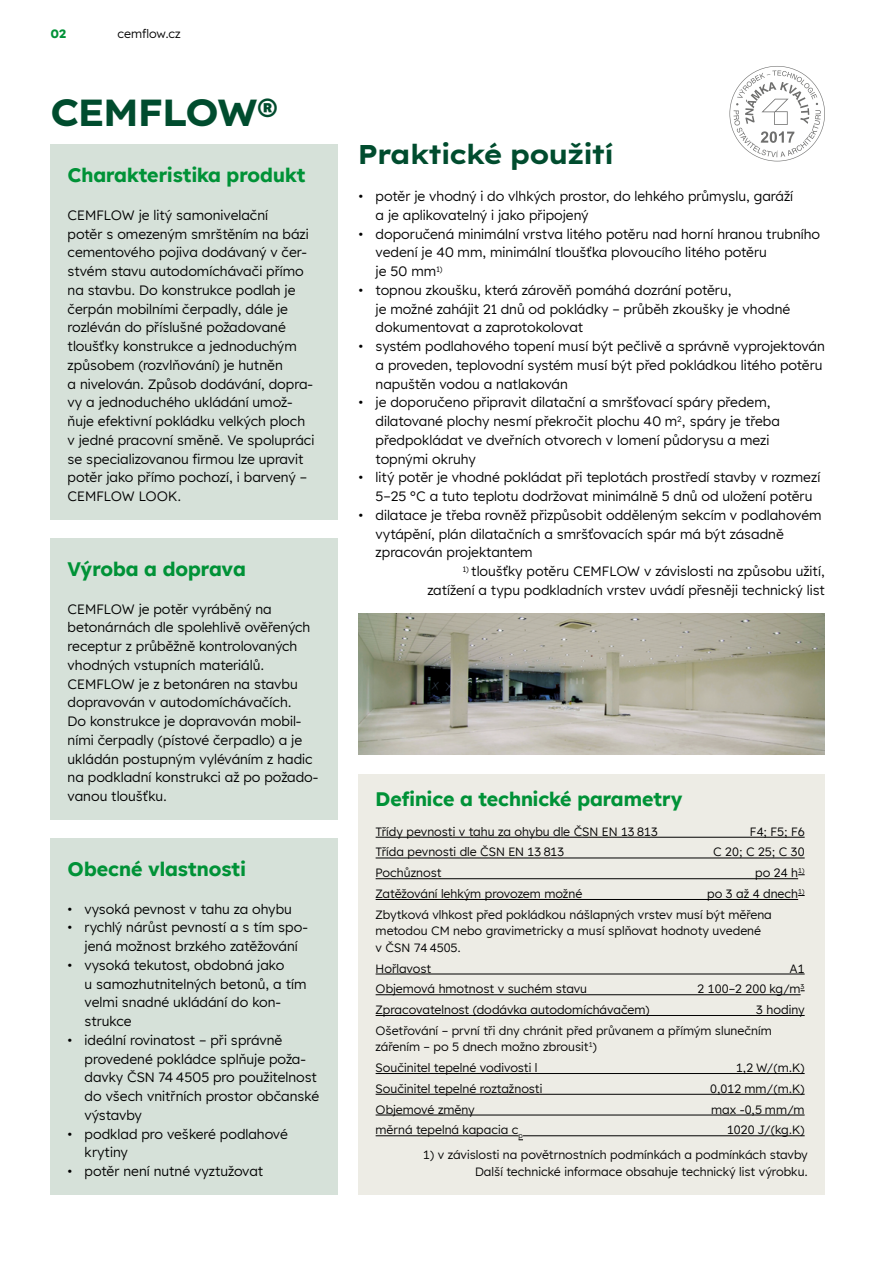
<style>
.page{position:relative;width:893px;height:1263px;background:#fff}
.page>*{position:absolute;margin:0;border:0;box-sizing:border-box;transform-origin:0 0}
.t1{font:700 37.5px "Lexend Exa HM";color:#004c2e}
.t2{font:700 27px "Lexend Exa HM";color:#004c2e}
.t3{font:700 19.5px "Lexend HM";color:#009237}
.t4{font:13.5px/18.8px "Lexend HM";color:#000}
.t5{font:12px/20.7px "Lexend HM";color:#000}
.t6{font:700 12px "Lexend HM";color:#009237}
</style>
<div class="page">
<svg style="left:729px;top:66px;width:96px;height:95px"></svg>
<div style="left:359px;top:774px;width:466px;height:421px;background:#edece5"></div>
<hr style="left:376px;top:837px;width:429px;height:1px;background:#000">
<hr style="left:376px;top:858px;width:429px;height:1px;background:#000">
<hr style="left:376px;top:878px;width:422px;height:1px;background:#000">
<hr style="left:376px;top:899px;width:422px;height:1px;background:#000">
<hr style="left:376px;top:974px;width:429px;height:1px;background:#000">
<hr style="left:376px;top:994px;width:425px;height:1px;background:#000">
<hr style="left:376px;top:1015px;width:429px;height:1px;background:#000">
<hr style="left:376px;top:1073px;width:429px;height:1px;background:#000">
<hr style="left:376px;top:1094px;width:429px;height:1px;background:#000">
<hr style="left:376px;top:1115px;width:429px;height:1px;background:#000">
<hr style="left:376px;top:1135px;width:143px;height:1px;background:#000">
<hr style="left:523px;top:1135px;width:282px;height:1px;background:#000">
<div style="left:51px;top:145px;width:287px;height:375px;background:#d6e1d9"></div>
<div style="left:51px;top:539px;width:287px;height:281px;background:#d6e1d9"></div>
<div style="left:51px;top:839px;width:287px;height:356px;background:#d6e1d9"></div>
<img style="left:359px;top:614px;width:466px;height:141px">
<p class="t6" style="left:51px;top:24px;width:17px">02</p>
<p class="t5" style="left:118px;top:23px;width:65px">cemflow.cz</p>
<h1 class="t1" style="left:51px;top:83px;width:228px">CEMFLOW®</h1>
<h3 class="t3" style="left:68px;top:159px;width:240px">Charakteristika produkt</h3>
<p class="t4" style="left:68px;top:205px;width:248px">CEMFLOW je litý samonivelační<br>potěr s omezeným smrštěním na bázi cementového pojiva dodávaný v čer&shy;stvém stavu autodomíchávači přímo na stavbu. Do konstrukce podlah je čerpán mobilními čerpadly, dále je rozléván do příslušné požadované tloušťky konstrukce a jednoduchým způsobem (rozvlňování) je hutněn<br>a nivelován. Způsob dodávání, dopra&shy;vy a jednoduchého ukládání umož&shy;ňuje efektivní pokládku velkých ploch v jedné pracovní směně. Ve spolupráci se specializovanou firmou lze upravit potěr jako přímo pochozí, i barvený – CEMFLOW LOOK.</p>
<h3 class="t3" style="left:68px;top:553px;width:180px">Výroba a doprava</h3>
<p class="t4" style="left:68px;top:599px;width:252px">CEMFLOW je potěr vyráběný na betonárnách dle spolehlivě ověřených receptur z průběžně kontrolovaných vhodných vstupních materiálů.<br>CEMFLOW je z betonáren na stavbu dopravován v autodomíchávačích.<br>Do konstrukce je dopravován mobil&shy;ními čerpadly (pístové čerpadlo) a je ukládán postupným vyléváním z hadic na podkladní konstrukci až po požado&shy;vanou tloušťku.</p>
<h3 class="t3" style="left:68px;top:853px;width:180px">Obecné vlastnosti</h3>
<p class="t4" style="left:68px;top:899px;width:226px">• vysoká pevnost v tahu za ohybu</p>
<p class="t4" style="left:68px;top:917px;width:242px;text-align:center">• rychlý nárůst pevností a s tím spo&shy;jená možnost brzkého zatěžování</p>
<p class="t4" style="left:85px;top:955px;width:223px;text-indent:-17px">• vysoká tekutost, obdobná jako<br>u samozhutnitelných betonů, a tím velmi snadné ukládání do kon&shy;strukce</p>
<p class="t4" style="left:85px;top:1030px;width:236px;text-indent:-17px">• ideální rovinatost – při správně provedené pokládce splňuje poža&shy;davky ČSN 74 4505 pro použitelnost do všech vnitřních prostor občanské výstavby</p>
<p class="t4" style="left:85px;top:1124px;width:205px;text-indent:-17px">• podklad pro veškeré podlahové krytiny</p>
<p class="t4" style="left:68px;top:1161px;width:197px">• potěr není nutné vyztužovat</p>
<h2 class="t2" style="left:359px;top:132px;width:257px">Praktické použití</h2>
<p class="t4" style="left:376px;top:186px;width:419px;text-indent:-17px">• potěr je vhodný i do vlhkých prostor, do lehkého průmyslu, garáží a je aplikovatelný i jako připojený</p>
<p class="t4" style="left:376px;top:224px;width:446px;text-indent:-17px">• doporučená minimální vrstva litého potěru nad horní hranou trubního vedení je 40 mm, minimální tloušťka plovoucího litého potěru<br>je 50 mm<sup>1)</sup></p>
<p class="t4" style="left:376px;top:280px;width:416px;text-indent:-17px">• topnou zkoušku, která zárověň pomáhá dozrání potěru,<br>je možné zahájit 21 dnů od pokládky – průběh zkoušky je vhodné dokumentovat a zaprotokolovat</p>
<p class="t4" style="left:376px;top:336px;width:451px;text-indent:-17px">• systém podlahového topení musí být pečlivě a správně vyprojektován a proveden, teplovodní systém musí být před pokládkou litého potěru napuštěn vodou a natlakován</p>
<p class="t4" style="left:376px;top:392px;width:406px;text-indent:-17px">• je doporučeno připravit dilatační a smršťovací spáry předem, dilatované plochy nesmí překročit plochu 40 m<sup>2</sup>, spáry je třeba předpokládat ve dveřních otvorech v lomení půdorysu a mezi topnými okruhy</p>
<p class="t4" style="left:376px;top:467px;width:446px;text-indent:-17px">• litý potěr je vhodné pokládat při teplotách prostředí stavby v rozmezí<br>5–25 °C a tuto teplotu dodržovat minimálně 5 dnů od uložení potěru</p>
<p class="t4" style="left:376px;top:505px;width:447px;text-indent:-17px">• dilatace je třeba rovněž přizpůsobit odděleným sekcím v podlahovém vytápění, plán dilatačních a smršťovacích spár má být zásadně zpracován projektantem</p>
<p class="t4" style="left:427px;top:561px;width:399px;text-align:right"><sup>1)</sup> tloušťky potěru CEMFLOW v závislosti na způsobu užití, zatížení a typu podkladních vrstev uvádí přesněji technický list</p>
<h3 class="t3" style="left:376px;top:783px;width:308px">Definice a technické parametry</h3>
<p class="t5" style="left:376px;top:820px;width:284px">Třídy pevnosti v tahu za ohybu dle ČSN EN 13 813</p>
<p class="t5" style="left:750px;top:820px;width:56px">F4; F5; F6</p>
<p class="t5" style="left:376px;top:841px;width:190px">Třída pevnosti dle ČSN EN 13 813</p>
<p class="t5" style="left:713px;top:841px;width:93px">C 20; C 25; C 30</p>
<p class="t5" style="left:376px;top:862px;width:67px">Pochůznost</p>
<p class="t5" style="left:755px;top:862px;width:51px">po 24 h<sup>1)</sup></p>
<p class="t5" style="left:376px;top:883px;width:208px">Zatěžování lehkým provozem možné</p>
<p class="t5" style="left:376px;top:883px;width:431px;text-indent:332px">po 3 až 4 dnech<sup>1)<br></sup>Zbytková vlhkost před pokládkou nášlapných vrstev musí být měřena</p>
<p class="t5" style="left:376px;top:922px;width:387px;line-height:16.5px">metodou CM nebo gravimetricky a musí splňovat hodnoty uvedené v ČSN 74 4505.</p>
<p class="t5" style="left:376px;top:957px;width:57px">Hořlavost</p>
<p class="t5" style="left:789px;top:957px;width:17px">A1</p>
<p class="t5" style="left:376px;top:978px;width:213px">Objemová hmotnost v suchém stavu</p>
<p class="t5" style="left:698px;top:978px;width:109px">2 100–2 200 kg/m<sup>3</sup></p>
<p class="t5" style="left:376px;top:999px;width:276px">Zpracovatelnost (dodávka autodomíchávačem)</p>
<p class="t5" style="left:376px;top:999px;width:431px;text-indent:381px">3 hodiny<br>Ošetřování – první tři dny chránit před průvanem a přímým slunečním</p>
<p class="t5" style="left:376px;top:1036px;width:223px">zářením – po 5 dnech možno zbrousit<sup>1</sup>)<br>Součinitel tepelné vodivosti l</p>
<p class="t5" style="left:736px;top:1057px;width:70px">1,2 W/(m.K)</p>
<p class="t5" style="left:376px;top:1077px;width:168px">Součinitel tepelné roztažnosti</p>
<p class="t5" style="left:710px;top:1077px;width:96px">0,012 mm/(m.K)</p>
<p class="t5" style="left:376px;top:1098px;width:101px">Objemové změny</p>
<p class="t5" style="left:711px;top:1098px;width:95px">max -0,5 mm/m</p>
<p class="t5" style="left:376px;top:1119px;width:149px">měrná tepelná kapacia c<sub>p</sub></p>
<p class="t5" style="left:727px;top:1119px;width:79px">1020 J/(kg.K)</p>
<p class="t5" style="left:423px;top:1146px;width:386px;line-height:17px;text-align:right">1) v závislosti na povětrnostních podmínkách a podmínkách stavby<br>Další technické informace obsahuje technický list výrobku.</p>
</div>
